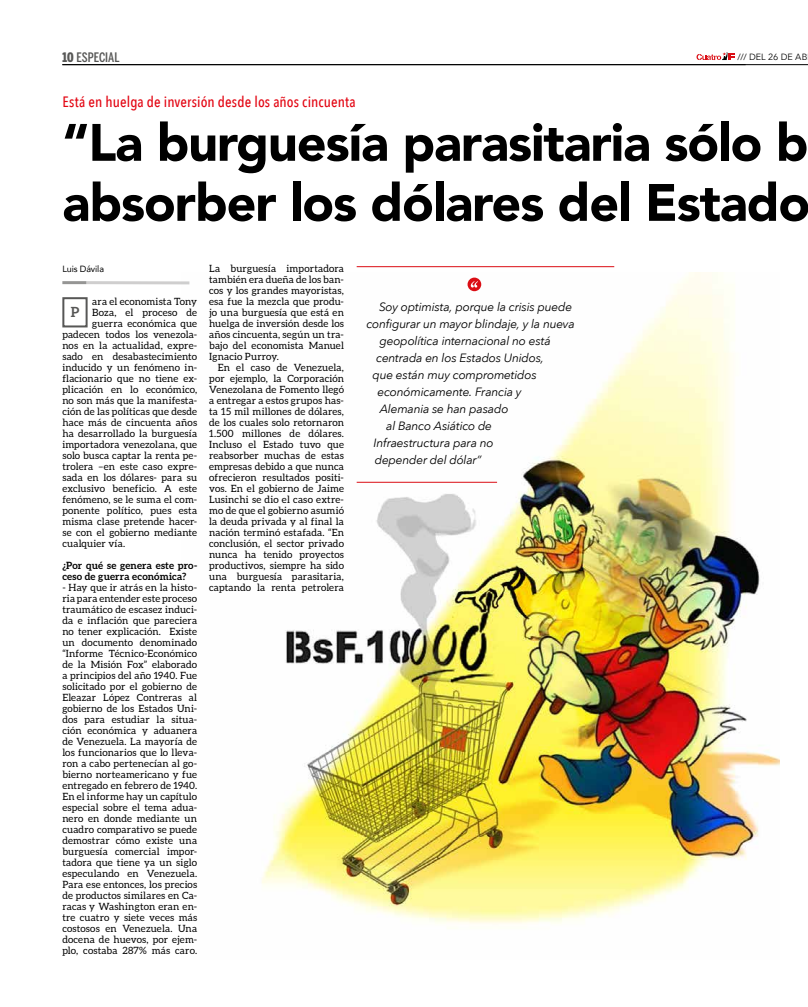
<style>
.page{position:relative;width:808px;height:1007px;background:#fff}
.page>*{position:absolute;margin:0;border:0;box-sizing:border-box;transform-origin:0 0}
.t1{font:900 52px/60px "Avenir";letter-spacing:-.02em;color:#000}
.t2{font:500 15px "Avenir Next Condensed";letter-spacing:.005em;color:#e30613}
.t3{font:700 14px "Aleo";color:#575756}
.t4{font:500 13px "Benton Sans Comp";letter-spacing:.005em;color:#575756}
.t5{font:italic 12px "Avenir Next";letter-spacing:-.02em;color:#000}
.t6{font:10px/11px "Aleo";letter-spacing:.015em;color:#000;text-align:justify}
.t7{font:700 10px/11px "Aleo";letter-spacing:.01em;color:#000}
.t8{font:9px "Avenir Next";letter-spacing:.015em;color:#000}
.t9{font:9px "Avenir";letter-spacing:-.01em;color:#000}
.s1{font-weight:900}
</style>
<div class="page">
<img style="left:181px;top:272px;width:599px;height:653px">
<hr style="left:62px;top:64px;width:746px;height:1px;background:#000">
<svg style="left:696px;top:52px;width:39px;height:8px"></svg>
<hr style="left:86px;top:281px;width:103px;height:3px;background:#b3b2b2">
<hr style="left:62px;top:281px;width:24px;height:3px;background:#575756">
<svg style="left:467px;top:277px;width:14px;height:14px"></svg>
<hr style="left:357px;top:266px;width:257px;height:1px;background:#db0e15">
<hr style="left:357px;top:481px;width:140px;height:1px;background:#db0e15">
<div style="left:62px;top:297px;width:26px;height:30px;border:2px solid #575756"></div>
<h3 class="t4" style="left:62px;top:49px;width:59px"><span class="s1">10</span> ESPECIAL</h3>
<p class="t8" style="left:738px;top:49px;width:71px">/// DEL 26 DE AB</p>
<h2 class="t2" style="left:62px;top:93px;width:295px">Está en huelga de inversión desde los años cincuenta</h2>
<h1 class="t1" style="left:62px;top:111px;width:749px">“La burguesía parasitaria sólo b absorber los dólares del Estado</h1>
<p class="t9" style="left:62px;top:261px;width:43px">Luis Dávila</p>
<p class="t6" style="left:92px;top:295px;width:106px">ara el economista Tony</p>
<p class="t6" style="left:92px;top:306px;width:106px">Boza, el proceso de</p>
<p class="t6" style="left:92px;top:317px;width:106px">guerra económica que</p>
<p class="t6" style="left:62px;top:328px;width:136px">padecen todos los venezola-</p>
<p class="t6" style="left:62px;top:339px;width:136px">nos en la actualidad, expre-</p>
<p class="t6" style="left:62px;top:350px;width:136px">sado en desabastecimiento</p>
<p class="t6" style="left:62px;top:361px;width:136px">inducido y un fenómeno in-</p>
<p class="t6" style="left:62px;top:372px;width:136px">flacionario que no tiene ex-</p>
<p class="t6" style="left:62px;top:383px;width:136px">plicación en lo económico,</p>
<p class="t6" style="left:62px;top:394px;width:136px">no son más que la manifesta-</p>
<p class="t6" style="left:62px;top:405px;width:136px">ción de las políticas que desde</p>
<p class="t6" style="left:62px;top:416px;width:136px">hace más de cincuenta años</p>
<p class="t6" style="left:62px;top:427px;width:136px">ha desarrollado la burguesía</p>
<p class="t6" style="left:62px;top:438px;width:136px">importadora venezolana, que</p>
<p class="t6" style="left:62px;top:449px;width:136px">solo busca captar la renta pe-</p>
<p class="t6" style="left:62px;top:460px;width:136px">trolera –en este caso expre-</p>
<p class="t6" style="left:62px;top:471px;width:136px">sada en los dólares- para su</p>
<p class="t6" style="left:62px;top:482px;width:136px">exclusivo beneficio. A este</p>
<p class="t6" style="left:62px;top:493px;width:136px">fenómeno, se le suma el com-</p>
<p class="t6" style="left:62px;top:504px;width:136px">ponente político, pues esta</p>
<p class="t6" style="left:62px;top:515px;width:136px">misma clase pretende hacer-</p>
<p class="t6" style="left:62px;top:526px;width:136px">se con el gobierno mediante</p>
<p class="t6" style="left:62px;top:537px;width:64px">cualquier vía.</p>
<p class="t7" style="left:62px;top:559px;width:136px">¿Por qué se genera este pro&shy;ceso de guerra económica?</p>
<p class="t6" style="left:62px;top:581px;width:136px">- Hay que ir atrás en la histo&shy;ria para entender este proceso traumático de escasez induci&shy;da e inflación que pareciera no tener explicación. Existe un documento denominado “Informe Técnico-Económico de la Misión Fox” elaborado a principios del año 1940. Fue solicitado por el gobierno de Eleazar López Contreras al gobierno de los Estados Uni&shy;dos para estudiar la situa&shy;ción económica y aduanera de Venezuela. La mayoría de los funcionarios que lo lleva&shy;ron a cabo pertenecían al go&shy;bierno norteamericano y fue entregado en febrero de 1940.<br>En el informe hay un capítulo especial sobre el tema adua&shy;nero en donde mediante un cuadro comparativo se puede demostrar cómo existe una burguesía comercial impor&shy;tadora que tiene ya un siglo especulando en Venezuela.<br>Para ese entonces, los precios de productos similares en Ca&shy;racas y Washington eran en&shy;tre cuatro y siete veces más costosos en Venezuela. Una docena de huevos, por ejem&shy;plo, costaba 287% más caro.</p>
<h3 class="t3" style="left:71px;top:304px;width:10px">P</h3>
<p class="t6" style="left:209px;top:262px;width:136px">La burguesía importadora también era dueña de los ban&shy;cos y los grandes mayoristas, esa fue la mezcla que produ&shy;jo una burguesía que está en huelga de inversión desde los años cincuenta, según un tra&shy;bajo del economista Manuel Ignacio Purroy.</p>
<p class="t6" style="left:209px;top:361px;width:136px;text-indent:8px">En el caso de Venezuela, por ejemplo, la Corporación Venezolana de Fomento llegó a entregar a estos grupos has&shy;ta 15 mil millones de dólares, de los cuales solo retornaron 1.500 millones de dólares.<br>Incluso el Estado tuvo que reabsorber muchas de estas empresas debido a que nunca ofrecieron resultados positi&shy;vos. En el gobierno de Jaime Lusinchi se dio el caso extre&shy;mo de que el gobierno asumió la deuda privada y al final la nación terminó estafada. “En conclusión, el sector privado nunca ha tenido proyectos productivos, siempre ha sido una burguesía parasitaria, captando la renta petrolera</p>
<p class="t5" style="left:379px;top:296px;width:195px">Soy optimista, porque la crisis puede</p>
<p class="t5" style="left:366px;top:313px;width:210px">configurar un mayor blindaje, y la nueva</p>
<p class="t5" style="left:379px;top:330px;width:173px">geopolítica internacional no está</p>
<p class="t5" style="left:376px;top:347px;width:169px">centrada en los Estados Unidos,</p>
<p class="t5" style="left:373px;top:364px;width:166px">que están muy comprometidos</p>
<p class="t5" style="left:378px;top:381px;width:146px">económicamente. Francia y</p>
<p class="t5" style="left:380px;top:398px;width:130px">Alemania se han pasado</p>
<p class="t5" style="left:386px;top:415px;width:107px">al Banco Asiático de</p>
<p class="t5" style="left:374px;top:432px;width:122px">Infraestructura para no</p>
<p class="t5" style="left:375px;top:449px;width:108px">depender del dólar”</p>
</div>
